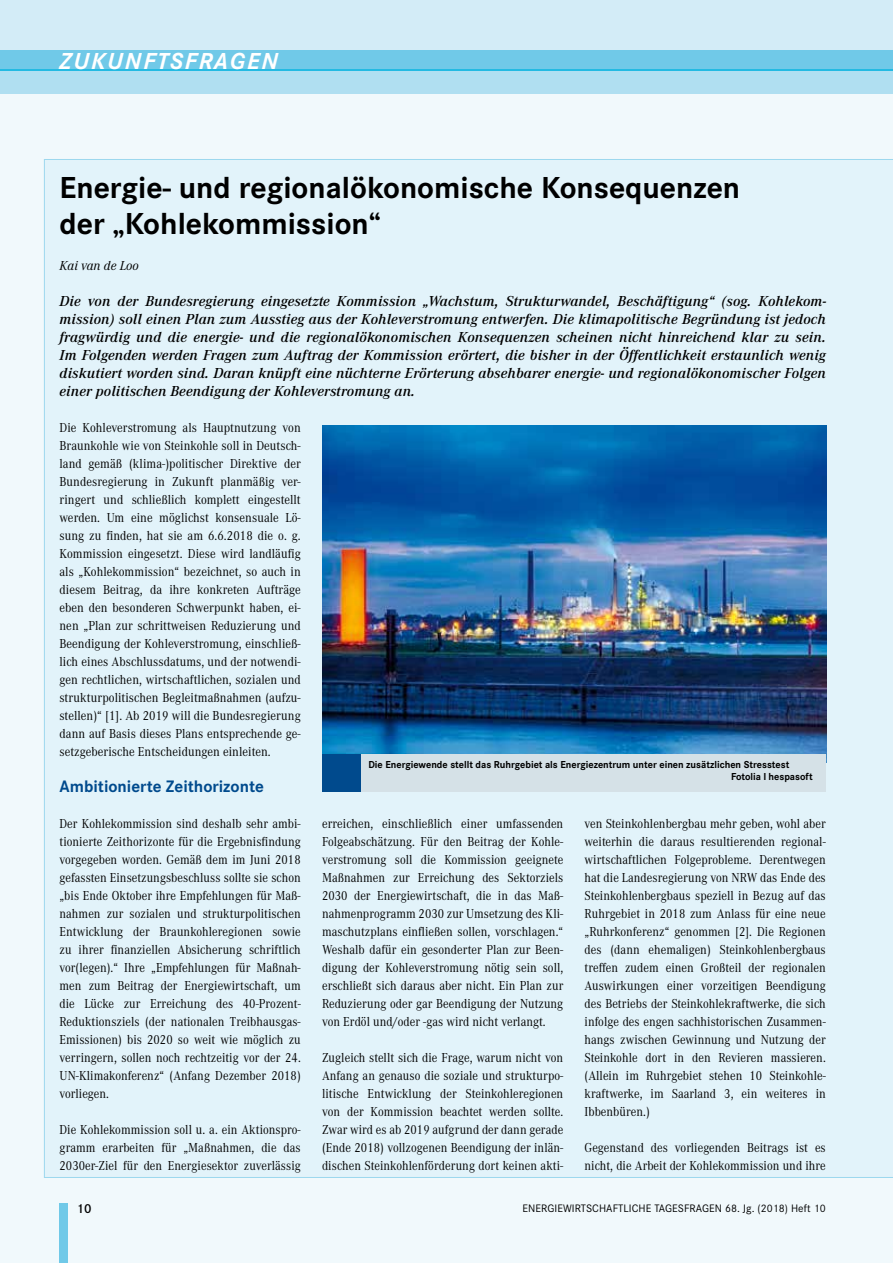
<style>
.page{position:relative;width:893px;height:1263px;background:#fff}
.page>*{position:absolute;margin:0;border:0;box-sizing:border-box;transform-origin:0 0}
.t1{font:700 31.5px/36px "Corporate S";color:#000}
.t2{font:italic 700 24px "Corporate S";letter-spacing:.075em;color:#fff}
.t3{font:700 17.25px "Corporate S";color:#004a8d}
.t4{font:italic 600 15px/18px "Corporate A";letter-spacing:.01em;color:#000;text-align:justify}
.t5{font:13.5px/18px "Corporate A";letter-spacing:.005em;color:#000;text-align:justify;scale:.9 1}
.t6{font:13.5px/18px "Corporate A";letter-spacing:.005em;color:#000;text-align:justify;scale:.91 1}
.t7{font:italic 13.5px "Corporate A";color:#000}
.t8{font:600 13.5px "Corporate S";color:#000}
.t9{font:11.25px "Corporate S";letter-spacing:.005em;color:#000}
.t10{font:700 10.5px/12px "Corporate S";color:#000}
</style>
<div class="page">
<div style="left:0;top:66px;width:893px;height:1197px;background:#f1f9fc"></div>
<div style="left:44px;top:159px;width:849px;height:1019px;background:#e2f3fa"></div>
<div style="left:0;top:0;width:893px;height:71px;background:#d3ecf7"></div>
<div style="left:0;top:50px;width:893px;height:19px;background:#70c9e8"></div>
<div style="left:0;top:69px;width:893px;height:5px;background:#23bae2"></div>
<div style="left:60px;top:1203px;width:8px;height:60px;background:#70c9e8"></div>
<div style="left:0;top:71px;width:893px;height:23px;background:#b0dff1"></div>
<img style="left:322px;top:426px;width:504px;height:328px">
<div style="left:322px;top:754px;width:504px;height:38px;background:#d5e1e7"></div>
<div style="left:322px;top:754px;width:39px;height:38px;background:#004a8d"></div>
<h2 class="t2" style="left:60px;top:47px;width:220px">ZUKUNFTSFRAGEN</h2>
<h1 class="t1" style="left:60px;top:170px;width:682px">Energie- und regionalökonomische Konsequenzen der „Kohlekommission“</h1>
<p class="t7" style="left:60px;top:258px;width:81px">Kai van de Loo</p>
<p class="t4" style="left:60px;top:292px;width:768px">Die von der Bundesregierung eingesetzte Kommission „Wachstum, Strukturwandel, Beschäftigung“ (sog. Kohlekom&shy;mission) soll einen Plan zum Ausstieg aus der Kohleverstromung entwerfen. Die klimapolitische Begründung ist jedoch fragwürdig und die energie- und die regionalökonomischen Konsequenzen scheinen nicht hinreichend klar zu sein.<br>Im Folgenden werden Fragen zum Auftrag der Kommission erörtert, die bisher in der Öffentlichkeit erstaunlich wenig diskutiert worden sind. Daran knüpft eine nüchterne Erörterung absehbarer energie- und regionalökonomischer Folgen einer politischen Beendigung der Kohleverstromung an.</p>
<p class="t6" style="left:60px;top:419px;width:267px">Die Kohleverstromung als Hauptnutzung von Braunkohle wie von Steinkohle soll in Deutsch&shy;land gemäß (klima-)politischer Direktive der Bundesregierung in Zukunft planmäßig ver&shy;ringert und schließlich komplett eingestellt werden. Um eine möglichst konsensuale Lö&shy;sung zu finden, hat sie am 6.6.2018 die o. g.<br>Kommission eingesetzt. Diese wird landläufig als „Kohlekommission“ bezeichnet, so auch in diesem Beitrag, da ihre konkreten Aufträge eben den besonderen Schwerpunkt haben, ei&shy;nen „Plan zur schrittweisen Reduzierung und Beendigung der Kohleverstromung, einschließ&shy;lich eines Abschlussdatums, und der notwendi&shy;gen rechtlichen, wirtschaftlichen, sozialen und strukturpolitischen Begleitmaßnahmen (aufzu&shy;stellen)“ [1]. Ab 2019 will die Bundesregierung dann auf Basis dieses Plans entsprechende ge&shy;setzgeberische Entscheidungen einleiten.</p>
<p class="t3" style="left:60px;top:776px;width:206px">Ambitionierte Zeithorizonte</p>
<p class="t5" style="left:60px;top:815px;width:270px">Der Kohlekommission sind deshalb sehr ambi&shy;tionierte Zeithorizonte für die Ergebnisfindung vorgegeben worden. Gemäß dem im Juni 2018 gefassten Einsetzungsbeschluss sollte sie schon „bis Ende Oktober ihre Empfehlungen für Maß&shy;nahmen zur sozialen und strukturpolitischen Entwicklung der Braunkohleregionen sowie zu ihrer finanziellen Absicherung schriftlich vor(legen).“ Ihre „Empfehlungen für Maßnah&shy;men zum Beitrag der Energiewirtschaft, um die Lücke zur Erreichung des 40-Prozent-Reduktionsziels (der nationalen Treibhausgas-Emissionen) bis 2020 so weit wie möglich zu verringern, sollen noch rechtzeitig vor der 24.<br>UN-Klimakonferenz“ (Anfang Dezember 2018) vorliegen.</p>
<p class="t5" style="left:60px;top:1121px;width:270px">Die Kohlekommission soll u. a. ein Aktionspro&shy;gramm erarbeiten für „Maßnahmen, die das 2030er-Ziel für den Energiesektor zuverlässig</p>
<p class="t10" style="left:731px;top:758px;width:83px;text-indent:-363px">Die Energiewende stellt das Ruhrgebiet als Energiezentrum unter einen zusätzlichen Stresstest<br>Fotolia I hespasoft</p>
<p class="t5" style="left:322px;top:815px;width:270px">erreichen, einschließlich einer umfassenden Folgeabschätzung. Für den Beitrag der Kohle&shy;verstromung soll die Kommission geeignete Maßnahmen zur Erreichung des Sektorziels 2030 der Energiewirtschaft, die in das Maß&shy;nahmenprogramm 2030 zur Umsetzung des Kli&shy;maschutzplans einfließen sollen, vorschlagen.“ Weshalb dafür ein gesonderter Plan zur Been&shy;digung der Kohleverstromung nötig sein soll, erschließt sich daraus aber nicht. Ein Plan zur Reduzierung oder gar Beendigung der Nutzung von Erdöl und/oder -gas wird nicht verlangt.</p>
<p class="t5" style="left:322px;top:1049px;width:270px">Zugleich stellt sich die Frage, warum nicht von Anfang an genauso die soziale und strukturpo&shy;litische Entwicklung der Steinkohleregionen von der Kommission beachtet werden sollte.<br>Zwar wird es ab 2019 aufgrund der dann gerade (Ende 2018) vollzogenen Beendigung der inlän&shy;dischen Steinkohlenförderung dort keinen akti-</p>
<p class="t5" style="left:585px;top:815px;width:270px">ven Steinkohlenbergbau mehr geben, wohl aber weiterhin die daraus resultierenden regional&shy;wirtschaftlichen Folgeprobleme. Derentwegen hat die Landesregierung von NRW das Ende des Steinkohlenbergbaus speziell in Bezug auf das Ruhrgebiet in 2018 zum Anlass für eine neue „Ruhrkonferenz“ genommen [2]. Die Regionen des (dann ehemaligen) Steinkohlenbergbaus treffen zudem einen Großteil der regionalen Auswirkungen einer vorzeitigen Beendigung des Betriebs der Steinkohlekraftwerke, die sich infolge des engen sachhistorischen Zusammen&shy;hangs zwischen Gewinnung und Nutzung der Steinkohle dort in den Revieren massieren. (Allein im Ruhrgebiet stehen 10 Steinkohle&shy;kraftwerke, im Saarland 3, ein weiteres in Ibbenbüren.)</p>
<p class="t5" style="left:585px;top:1139px;width:270px">Gegenstand des vorliegenden Beitrags ist es nicht, die Arbeit der Kohlekommission und ihre</p>
<p class="t8" style="left:77px;top:1201px;width:16px">10</p>
<p class="t9" style="left:522px;top:1202px;width:305px">ENERGIEWIRTSCHAFTLICHE TAGESFRAGEN 68. Jg. (2018) Heft 10</p>
</div>
